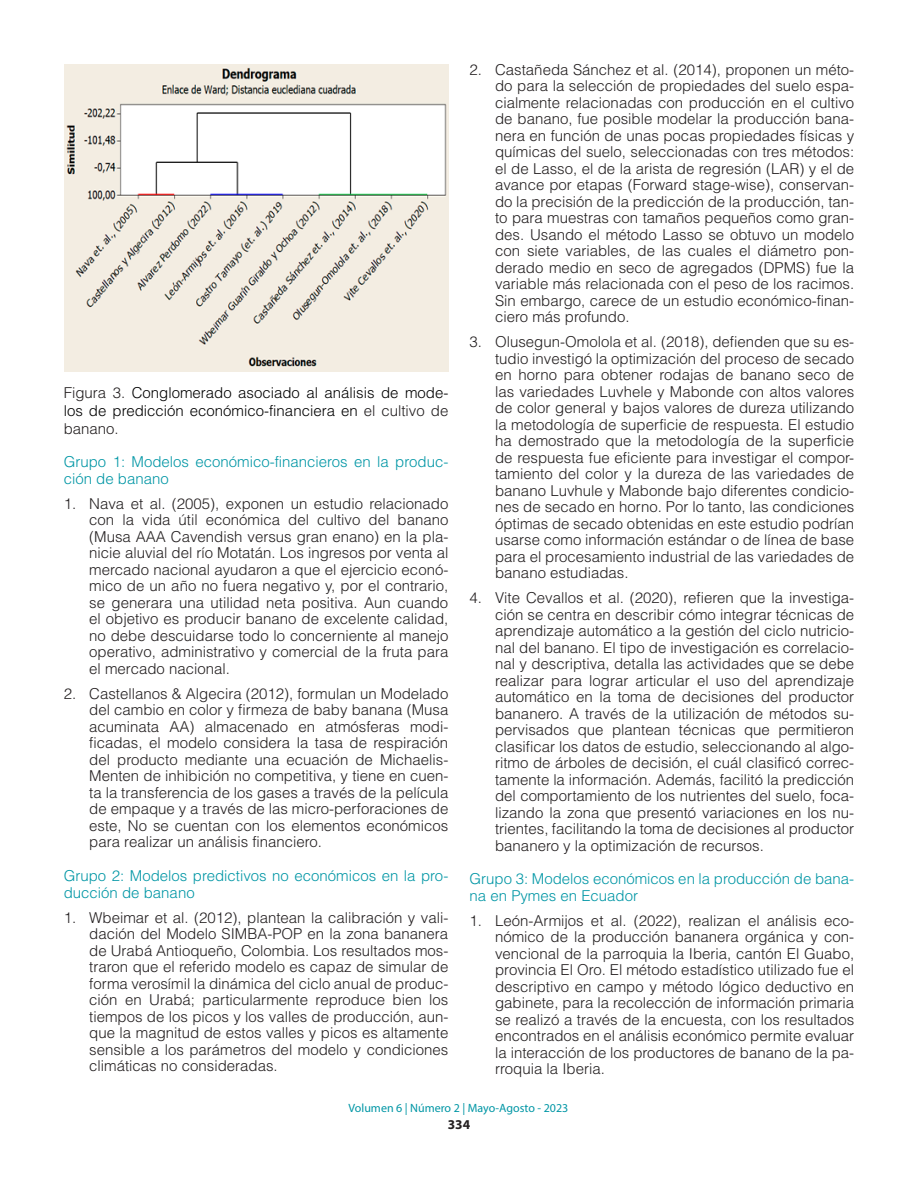
<style>
.page{position:relative;width:918px;height:1188px;background:#fff}
.page>*{position:absolute;margin:0;border:0;box-sizing:border-box;transform-origin:0 0}
.t1{font:300 15px/16.5px "Helvetica LT Std";color:#231f20;text-align:justify}
.t2{font:300 15px/16.5px "Helvetica LT Std";color:#0096a5}
.t3{font:300 15px/18px "Helvetica LT Std";color:#000;text-align:justify}
.t4{font:700 13.5px "Myriad Pro";color:#231f20}
.t5{font:12px "Myriad Pro";color:#0096a5}
.s1{color:#231f20}
</style>
<div class="page">
<img style="left:64px;top:64px;width:384px;height:307px">
<p class="t3" style="left:64px;top:384px;width:386px"><span class="s1">Figura 3.</span> Conglomerado asociado al análisis de mode&shy;los de predicción económico-financiera en <span class="s1">el cultivo de banano.</span></p>
<p class="t2" style="left:64px;top:454px;width:386px">Grupo 1: Modelos económico-financieros en la produc&shy;ción de banano</p>
<p class="t1" style="left:89px;top:495px;width:361px;text-indent:-26px">1. Nava et al. (2005), exponen un estudio relacionado con la vida útil económica del cultivo del banano (Musa AAA Cavendish versus gran enano) en la pla&shy;nicie aluvial del río Motatán. Los ingresos por venta al mercado nacional ayudaron a que el ejercicio econó&shy;mico de un año no fuera negativo y, por el contrario, se generara una utilidad neta positiva. Aun cuando el objetivo es producir banano de excelente calidad, no debe descuidarse todo lo concerniente al manejo operativo, administrativo y comercial de la fruta para el mercado nacional.</p>
<p class="t1" style="left:89px;top:685px;width:361px;text-indent:-26px">2. Castellanos &amp; Algecira (2012), formulan un Modelado del cambio en color y firmeza de baby banana (Musa acuminata AA) almacenado en atmósferas modi&shy;ficadas, el modelo considera la tasa de respiración del producto mediante una ecuación de Michaelis-Menten de inhibición no competitiva, y tiene en cuen&shy;ta la transferencia de los gases a través de la película de empaque y a través de las micro-perforaciones de este, No se cuentan con los elementos económicos para realizar un análisis financiero.</p>
<p class="t2" style="left:64px;top:867px;width:386px">Grupo 2: Modelos predictivos no económicos en la pro&shy;ducción de banano</p>
<p class="t1" style="left:89px;top:909px;width:361px;text-indent:-26px">1. Wbeimar et al. (2012), plantean la calibración y vali&shy;dación del Modelo SIMBA-POP en la zona bananera de Urabá Antioqueño, Colombia. Los resultados mos&shy;traron que el referido modelo es capaz de simular de forma verosímil la dinámica del ciclo anual de produc&shy;ción en Urabá; particularmente reproduce bien los tiempos de los picos y los valles de producción, aun&shy;que la magnitud de estos valles y picos es altamente sensible a los parámetros del modelo y condiciones climáticas no consideradas.</p>
<p class="t1" style="left:495px;top:61px;width:361px;text-indent:-26px">2. Castañeda Sánchez et al. (2014), proponen un méto&shy;do para la selección de propiedades del suelo espa&shy;cialmente relacionadas con producción en el cultivo de banano, fue posible modelar la producción bana&shy;nera en función de unas pocas propiedades físicas y químicas del suelo, seleccionadas con tres métodos: el de Lasso, el de la arista de regresión (LAR) y el de avance por etapas (Forward stage-wise), conservan&shy;do la precisión de la predicción de la producción, tan&shy;to para muestras con tamaños pequeños como gran&shy;des. Usando el método Lasso se obtuvo un modelo con siete variables, de las cuales el diámetro pon&shy;derado medio en seco de agregados (DPMS) fue la variable más relacionada con el peso de los racimos.<br>Sin embargo, carece de un estudio económico-finan&shy;ciero más profundo.</p>
<p class="t1" style="left:495px;top:333px;width:361px;text-indent:-26px">3. Olusegun-Omolola et al. (2018), defienden que su es&shy;tudio investigó la optimización del proceso de secado en horno para obtener rodajas de banano seco de las variedades Luvhele y Mabonde con altos valores de color general y bajos valores de dureza utilizando la metodología de superficie de respuesta. El estudio ha demostrado que la metodología de la superficie de respuesta fue eficiente para investigar el compor&shy;tamiento del color y la dureza de las variedades de banano Luvhule y Mabonde bajo diferentes condicio&shy;nes de secado en horno. Por lo tanto, las condiciones óptimas de secado obtenidas en este estudio podrían usarse como información estándar o de línea de base para el procesamiento industrial de las variedades de banano estudiadas.</p>
<p class="t1" style="left:495px;top:589px;width:361px;text-indent:-26px">4. Vite Cevallos et al. (2020), refieren que la investiga&shy;ción se centra en describir cómo integrar técnicas de aprendizaje automático a la gestión del ciclo nutricio&shy;nal del banano. El tipo de investigación es correlacio&shy;nal y descriptiva, detalla las actividades que se debe realizar para lograr articular el uso del aprendizaje automático en la toma de decisiones del productor bananero. A través de la utilización de métodos su&shy;pervisados que plantean técnicas que permitieron clasificar los datos de estudio, seleccionando al algo&shy;ritmo de árboles de decisión, el cuál clasificó correc&shy;tamente la información. Además, facilitó la predicción del comportamiento de los nutrientes del suelo, foca&shy;lizando la zona que presentó variaciones en los nu&shy;trientes, facilitando la toma de decisiones al productor bananero y la optimización de recursos.</p>
<p class="t2" style="left:470px;top:870px;width:386px">Grupo 3: Modelos económicos en la producción de bana&shy;na en Pymes en Ecuador</p>
<p class="t1" style="left:495px;top:912px;width:361px;text-indent:-26px">1. León-Armijos et al. (2022), realizan el análisis eco&shy;nómico de la producción bananera orgánica y con&shy;vencional de la parroquia la Iberia, cantón El Guabo, provincia El Oro. El método estadístico utilizado fue el descriptivo en campo y método lógico deductivo en gabinete, para la recolección de información primaria se realizó a través de la encuesta, con los resultados encontrados en el análisis económico permite evaluar la interacción de los productores de banano de la pa&shy;rroquia la Iberia.</p>
<p class="t5" style="left:349px;top:1101px;width:221px">Volumen 6 | Número 2 | Mayo-Agosto - 2023</p>
<p class="t4" style="left:448px;top:1116px;width:24px">334</p>
</div>
